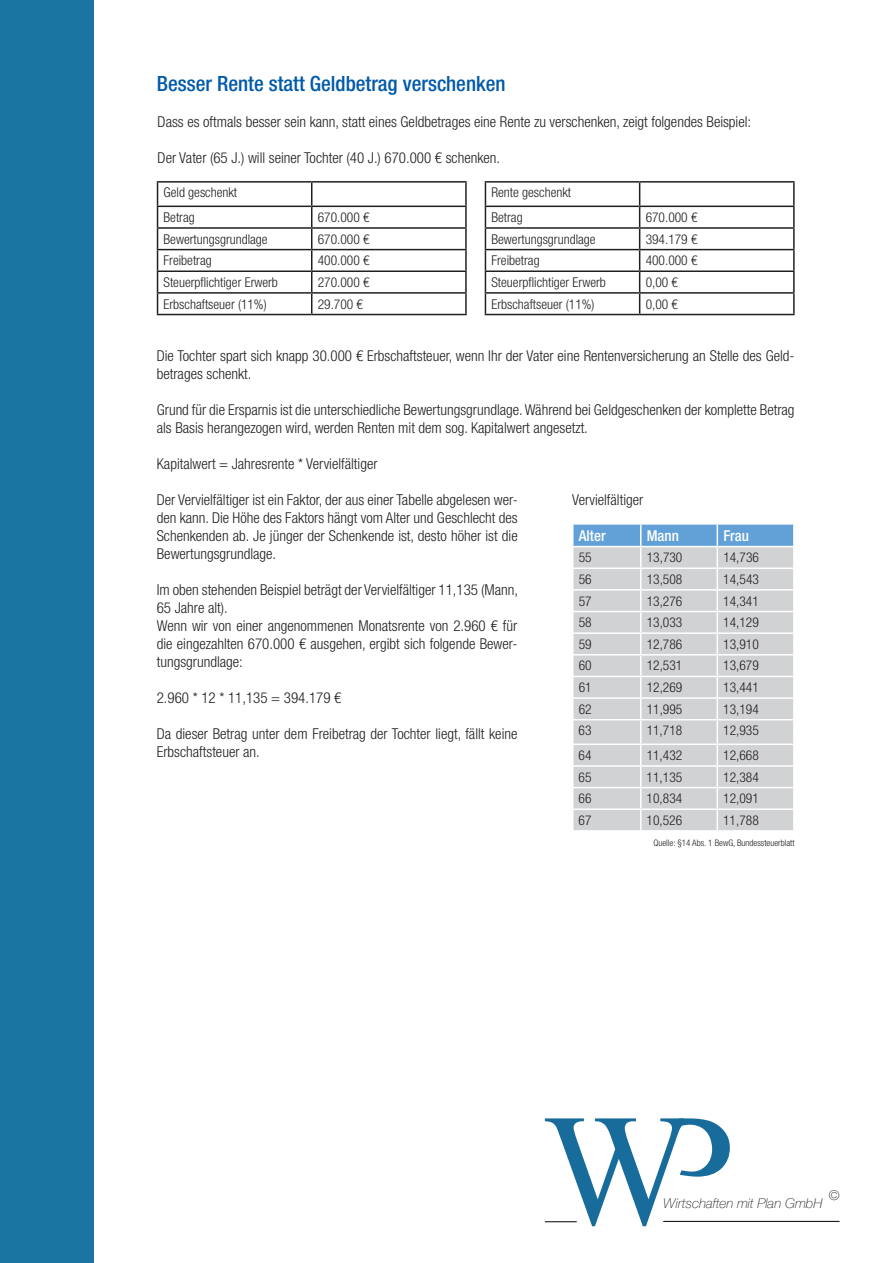
<style>
.page{position:relative;width:893px;height:1263px;background:#fff}
.page>*{position:absolute;margin:0;border:0;box-sizing:border-box;transform-origin:0 0}
.t1{font:500 condensed 21px "Helvetica Neue LT Std";color:#015aaa}
.t2{font:300 condensed 15px/18px "Helvetica Neue LT Std";color:#231f20}
.t3{font:500 condensed 15px "Helvetica Neue LT Std";color:#fff}
.t4{font:300 condensed 13.5px/24.5px "Helvetica Neue LT Std";color:#231f20}
.t5{font:italic 100 13.5px "Helvetica Neue";color:#231f20}
.t6{font:300 condensed 9px "Helvetica Neue LT Std";color:#231f20}
</style>
<div class="page">
<div style="left:0;top:0;width:94px;height:1263px;background:#1b75a3"></div>
<svg style="left:545px;top:1118px;width:185px;height:108px"></svg>
<hr style="left:663px;top:1221px;width:176px;height:1px;background:#000001">
<hr style="left:545px;top:1221px;width:32px;height:1px;background:#000001">
<hr style="left:157px;top:181px;width:155px;height:2px;background:#231f20">
<hr style="left:312px;top:181px;width:155px;height:2px;background:#231f20">
<hr style="left:465px;top:183px;width:2px;height:23px;background:#231f20">
<hr style="left:157px;top:206px;width:155px;height:1px;background:#231f20">
<hr style="left:312px;top:206px;width:155px;height:1px;background:#231f20">
<hr style="left:465px;top:207px;width:2px;height:20px;background:#231f20">
<hr style="left:157px;top:227px;width:155px;height:2px;background:#231f20">
<hr style="left:312px;top:227px;width:155px;height:2px;background:#231f20">
<hr style="left:465px;top:229px;width:2px;height:20px;background:#231f20">
<hr style="left:157px;top:249px;width:155px;height:1px;background:#231f20">
<hr style="left:312px;top:249px;width:155px;height:1px;background:#231f20">
<hr style="left:465px;top:250px;width:2px;height:20px;background:#231f20">
<hr style="left:157px;top:270px;width:155px;height:2px;background:#231f20">
<hr style="left:312px;top:270px;width:155px;height:2px;background:#231f20">
<hr style="left:465px;top:272px;width:2px;height:20px;background:#231f20">
<hr style="left:157px;top:292px;width:155px;height:2px;background:#231f20">
<svg style="left:157px;top:183px;width:1px;height:131px"></svg>
<hr style="left:312px;top:292px;width:155px;height:2px;background:#231f20">
<svg style="left:311px;top:183px;width:1px;height:131px"></svg>
<hr style="left:465px;top:294px;width:2px;height:20px;background:#231f20">
<hr style="left:157px;top:314px;width:155px;height:1px;background:#231f20">
<hr style="left:312px;top:314px;width:155px;height:1px;background:#231f20">
<hr style="left:485px;top:181px;width:155px;height:2px;background:#231f20">
<hr style="left:640px;top:181px;width:155px;height:2px;background:#231f20">
<hr style="left:793px;top:183px;width:2px;height:23px;background:#231f20">
<hr style="left:485px;top:206px;width:155px;height:1px;background:#231f20">
<hr style="left:640px;top:206px;width:155px;height:1px;background:#231f20">
<hr style="left:793px;top:207px;width:2px;height:20px;background:#231f20">
<hr style="left:485px;top:227px;width:155px;height:2px;background:#231f20">
<hr style="left:640px;top:227px;width:155px;height:2px;background:#231f20">
<hr style="left:793px;top:229px;width:2px;height:20px;background:#231f20">
<hr style="left:485px;top:249px;width:155px;height:1px;background:#231f20">
<hr style="left:640px;top:249px;width:155px;height:1px;background:#231f20">
<hr style="left:793px;top:250px;width:2px;height:20px;background:#231f20">
<hr style="left:485px;top:270px;width:155px;height:2px;background:#231f20">
<hr style="left:640px;top:270px;width:155px;height:2px;background:#231f20">
<hr style="left:793px;top:272px;width:2px;height:20px;background:#231f20">
<hr style="left:485px;top:292px;width:155px;height:2px;background:#231f20">
<svg style="left:485px;top:183px;width:1px;height:131px"></svg>
<hr style="left:640px;top:292px;width:155px;height:2px;background:#231f20">
<svg style="left:639px;top:183px;width:1px;height:131px"></svg>
<hr style="left:793px;top:294px;width:2px;height:20px;background:#231f20">
<hr style="left:485px;top:314px;width:155px;height:1px;background:#231f20">
<hr style="left:640px;top:314px;width:155px;height:1px;background:#231f20">
<svg style="left:573px;top:524px;width:221px;height:306px;background:#cdd2d7"></svg>
<hr style="left:793px;top:810px;width:2px;height:20px;background:#fff">
<p class="t1" style="left:157px;top:71px;width:350px">Besser Rente statt Geldbetrag verschenken</p>
<p class="t2" style="left:158px;top:113px;width:595px">Dass es oftmals besser sein kann, statt eines Geldbetrages eine Rente zu verschenken, zeigt folgendes Beispiel:</p>
<p class="t2" style="left:158px;top:149px;width:344px">Der Vater (65 J.) will seiner Tochter (40 J.) 670.000 € schenken.</p>
<p class="t4" style="left:164px;top:180px;width:75px">Geld geschenkt<br>Betrag</p>
<p class="t4" style="left:491px;top:180px;width:81px">Rente geschenkt<br>Betrag</p>
<p class="t4" style="left:318px;top:205px;width:53px">670.000 €</p>
<p class="t4" style="left:646px;top:205px;width:53px">670.000 €</p>
<p class="t4" style="left:491px;top:226px;width:106px">Bewertungsgrundlage</p>
<p class="t4" style="left:646px;top:226px;width:53px">394.179 €</p>
<p class="t4" style="left:491px;top:248px;width:50px">Freibetrag</p>
<p class="t4" style="left:646px;top:248px;width:53px">400.000 €</p>
<p class="t4" style="left:491px;top:270px;width:116px">Steuerpflichtiger Erwerb</p>
<p class="t4" style="left:646px;top:270px;width:34px">0,00 €</p>
<p class="t4" style="left:491px;top:291px;width:105px">Erbschaftseuer (11%)</p>
<p class="t4" style="left:646px;top:291px;width:34px">0,00 €</p>
<p class="t2" style="left:157px;top:347px;width:639px">Die Tochter spart sich knapp 30.000 € Erbschaftsteuer, wenn Ihr der Vater eine Rentenversicherung an Stelle des Geld&shy;betrages schenkt.</p>
<p class="t2" style="left:157px;top:401px;width:639px">Grund für die Ersparnis ist die unterschiedliche Bewertungsgrundlage. Während bei Geldgeschenken der komplette Betrag als Basis herangezogen wird, werden Renten mit dem sog. Kapitalwert angesetzt.</p>
<p class="t2" style="left:157px;top:455px;width:222px">Kapitalwert = Jahresrente * Vervielfältiger</p>
<p class="t2" style="left:157px;top:491px;width:362px;text-align:justify">Der Vervielfältiger ist ein Faktor, der aus einer Tabelle abgelesen wer&shy;den kann. Die Höhe des Faktors hängt vom Alter und Geschlecht des Schenkenden ab. Je jünger der Schenkende ist, desto höher ist die Bewertungsgrundlage.</p>
<p class="t2" style="left:157px;top:581px;width:363px">Im oben stehenden Beispiel beträgt der Vervielfältiger 11,135 (Mann, 65 Jahre alt).<br>Wenn wir von einer angenommenen Monatsrente von 2.960 € für die eingezahlten 670.000 € ausgehen, ergibt sich folgende Bewer&shy;tungsgrundlage:</p>
<p class="t2" style="left:157px;top:689px;width:186px">2.960 * 12 * 11,135 = 394.179 €</p>
<p class="t2" style="left:157px;top:725px;width:362px">Da dieser Betrag unter dem Freibetrag der Tochter liegt, fällt keine<br>Erbschaftsteuer an.</p>
<p class="t4" style="left:164px;top:226px;width:106px">Bewertungsgrundlage</p>
<p class="t4" style="left:318px;top:226px;width:53px">670.000 €</p>
<p class="t4" style="left:164px;top:248px;width:50px">Freibetrag</p>
<p class="t4" style="left:318px;top:248px;width:53px">400.000 €</p>
<p class="t4" style="left:164px;top:270px;width:116px">Steuerpflichtiger Erwerb</p>
<p class="t4" style="left:318px;top:270px;width:53px">270.000 €</p>
<p class="t4" style="left:164px;top:291px;width:105px">Erbschaftseuer (11%)</p>
<p class="t4" style="left:318px;top:291px;width:47px">29.700 €</p>
<p class="t2" style="left:572px;top:491px;width:73px">Vervielfältiger</p>
<p class="t3" style="left:579px;top:526px;width:28px">Alter</p>
<p class="t3" style="left:647px;top:526px;width:34px">Mann</p>
<p class="t3" style="left:723px;top:526px;width:27px">Frau</p>
<p class="t4" style="left:579px;top:545px;width:14px">55</p>
<p class="t4" style="left:647px;top:545px;width:37px">13,730</p>
<p class="t4" style="left:723px;top:545px;width:37px">14,736</p>
<p class="t4" style="left:579px;top:567px;width:14px">56</p>
<p class="t4" style="left:647px;top:567px;width:37px">13,508</p>
<p class="t4" style="left:723px;top:567px;width:37px">14,543</p>
<p class="t4" style="left:579px;top:588px;width:14px">57</p>
<p class="t4" style="left:647px;top:588px;width:37px">13,276</p>
<p class="t4" style="left:723px;top:588px;width:37px">14,341</p>
<p class="t4" style="left:579px;top:610px;width:14px">58</p>
<p class="t4" style="left:647px;top:610px;width:37px">13,033</p>
<p class="t4" style="left:723px;top:610px;width:37px">14,129</p>
<p class="t4" style="left:579px;top:632px;width:14px">59</p>
<p class="t4" style="left:647px;top:632px;width:37px">12,786</p>
<p class="t4" style="left:723px;top:632px;width:37px">13,910</p>
<p class="t4" style="left:579px;top:653px;width:14px">60</p>
<p class="t4" style="left:647px;top:653px;width:37px">12,531</p>
<p class="t4" style="left:723px;top:653px;width:37px">13,679</p>
<p class="t4" style="left:579px;top:675px;width:14px">61</p>
<p class="t4" style="left:647px;top:675px;width:37px">12,269</p>
<p class="t4" style="left:723px;top:675px;width:37px">13,441</p>
<p class="t4" style="left:579px;top:697px;width:14px">62</p>
<p class="t4" style="left:647px;top:697px;width:37px">11,995</p>
<p class="t4" style="left:723px;top:697px;width:37px">13,194</p>
<p class="t4" style="left:579px;top:718px;width:14px">63</p>
<p class="t4" style="left:647px;top:718px;width:37px">11,718</p>
<p class="t4" style="left:723px;top:718px;width:37px">12,935</p>
<p class="t4" style="left:579px;top:743px;width:14px">64</p>
<p class="t4" style="left:647px;top:743px;width:37px">11,432</p>
<p class="t4" style="left:723px;top:743px;width:37px">12,668</p>
<p class="t4" style="left:579px;top:764px;width:14px">65</p>
<p class="t4" style="left:647px;top:764px;width:37px">11,135</p>
<p class="t4" style="left:723px;top:764px;width:37px">12,384</p>
<p class="t4" style="left:579px;top:786px;width:14px">66</p>
<p class="t4" style="left:647px;top:786px;width:37px">10,834</p>
<p class="t4" style="left:723px;top:786px;width:37px">12,091</p>
<p class="t4" style="left:579px;top:808px;width:14px">67</p>
<p class="t4" style="left:647px;top:808px;width:37px">10,526</p>
<p class="t4" style="left:723px;top:808px;width:37px">11,788</p>
<p class="t6" style="left:653px;top:838px;width:143px">Quelle: §14 Abs. 1 BewG, Bundessteuerblatt</p>
<p class="t5" style="left:829px;top:1185px;width:12px">©</p>
<p class="t5" style="left:663px;top:1193px;width:161px">Wirtschaften mit Plan GmbH</p>
</div>
